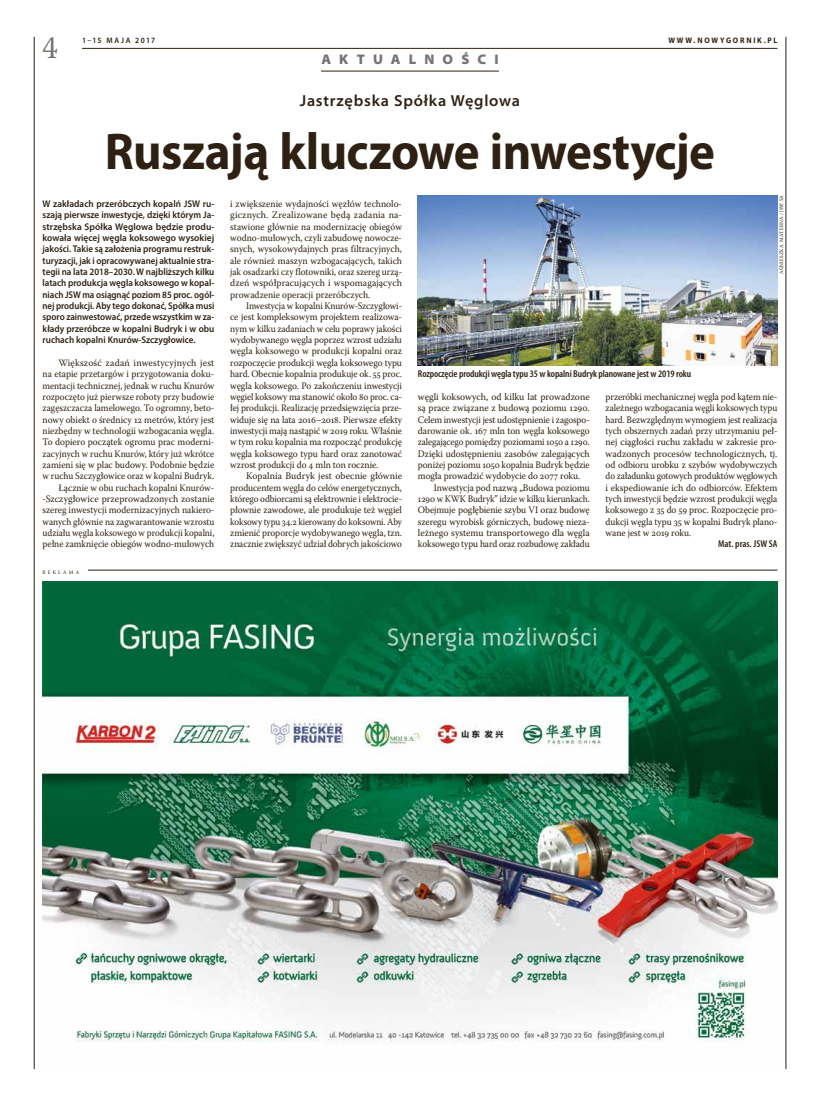
<style>
.page{position:relative;width:820px;height:1106px;background:#fff}
.page>*{position:absolute;margin:0;border:0;box-sizing:border-box;transform-origin:0 0}
.t1{font:700 52px "Myriad Pro";letter-spacing:-.015em;color:#2e2113;scale:.94 1}
.t2{font:32px "Warnock Pro";color:#787370;scale:.94 1}
.t3{font:600 semi-expanded 16px "Myriad Pro";letter-spacing:.05em;color:#2e2113;scale:.94 1}
.t4{font:900 semi-expanded 14px "Myriad Pro";letter-spacing:.61em;color:#787370;scale:.94 1}
.t5{font:9.9px/11.3px "Warnock Pro";letter-spacing:-.005em;color:#2e2113;text-align:justify;scale:.93 1}
.t6{font:9.9px/11.3px "Warnock Pro";letter-spacing:-.005em;color:#2e2113;text-align:right}
.t7{font:9.9px/11.3px "Warnock Pro";letter-spacing:-.005em;color:#2e2113;text-align:justify;scale:.95 1}
.t8{font:9.9px "Warnock Pro";letter-spacing:-.005em;color:#2e2113;scale:.94 1}
.t9{font:600 condensed 9.9px "Myriad Pro";letter-spacing:-.01em;color:#2e2113;scale:1.04 1}
.t10{font:9.9px "Warnock Pro";letter-spacing:-.005em;color:#2e2113;scale:.92 1}
.t11{font:9.9px "Warnock Pro";letter-spacing:-.005em;color:#2e2113;scale:.96 1}
.t12{font:600 9.7px/11.3px "Myriad Pro";color:#2e2113;text-align:justify;scale:.95 1}
.t13{font:700 8px "Myriad Pro";letter-spacing:.235em;color:#2e2113;scale:.94 1}
.t14{font:600 8px "Myriad Pro";letter-spacing:.205em;color:#2e2113;scale:.94 1}
.t15{font:5.3px "Warnock Pro";letter-spacing:.03em;color:#2e2113;scale:.94 1}
.t16{font:5.3px "Warnock Pro";letter-spacing:.43em;color:#2e2113;scale:.94 1}
</style>
<div class="page">
<hr style="left:321px;top:71px;width:178px;height:1px;background:#2e2113">
<hr style="left:82px;top:48px;width:695px;height:1px;background:#2e2113">
<hr style="left:34px;top:37px;width:1px;height:1032px;background:#2e2113">
<hr style="left:785px;top:37px;width:1px;height:1032px;background:#2e2113">
<hr style="left:88px;top:570px;width:689px;height:1px;background:#2e2113">
<img style="left:43px;top:581px;width:734px;height:461px">
<img style="left:418px;top:196px;width:359px;height:170px">
<h2 class="t2" style="left:43px;top:28px;width:18px">4</h2>
<p class="t13" style="left:668px;top:35px;width:117px">WWW.NOWYGORNIK.PL</p>
<p class="t14" style="left:82px;top:35px;width:79px">1–15 MAJA 2017</p>
<h3 class="t4" style="left:321px;top:51px;width:190px">AKTUALNOŚCI</h3>
<h3 class="t3" style="left:300px;top:91px;width:236px">Jastrzębska Spółka Węglowa</h3>
<h1 class="t1" style="left:105px;top:117px;width:650px">Ruszają kluczowe inwestycje</h1>
<p class="t12" style="left:43px;top:198px;width:182px">W zakładach przeróbczych kopalń JSW ru&shy;szają pierwsze inwestycje, dzięki którym Ja&shy;strzębska Spółka Węglowa będzie produ&shy;kowała więcej węgla koksowego wysokiej jakości. Takie są założenia programu restruk&shy;turyzacji, jak i opracowywanej aktualnie stra&shy;tegii na lata 2018–2030. W najbliższych kilku latach produkcja węgla koksowego w kopal&shy;niach JSW ma osiągnąć poziom 85 proc. ogól&shy;nej produkcji. Aby tego dokonać, Spółka musi sporo zainwestować, przede wszystkim w za&shy;kłady przeróbcze w kopalni Budryk i w obu ruchach kopalni Knurów-Szczygłowice.</p>
<p class="t6" style="left:43px;top:357px;width:173px">Większość zadań inwestycyjnych jest<br>na etapie przetargów i przygotowania doku&shy;mentacji technicznej, jednak w ruchu Knurów rozpoczęto już pierwsze roboty przy budowie zagęszczacza lamelowego. To ogromny, beto&shy;nowy obiekt o średnicy 12 metrów, który jest niezbędny w technologii wzbogacania węgla.<br>To dopiero początek ogromu prac moderni&shy;zacyjnych w ruchu Knurów, który już wkrótce zamieni się w plac budowy. Podobnie będzie w ruchu Szczygłowice oraz w kopalni Budryk.<br>Łącznie w obu ruchach kopalni Knurów--Szczygłowice przeprowadzonych zostanie szereg inwestycji modernizacyjnych nakiero&shy;wanych głównie na zagwarantowanie wzrostu udziału węgla koksowego w produkcji kopalni, pełne zamknięcie obiegów wodno-mułowych</p>
<p class="t16" style="left:43px;top:568px;width:40px">REKLAMA</p>
<p class="t7" style="left:230px;top:198px;width:182px">i zwiększenie wydajności węzłów technolo&shy;gicznych. Zrealizowane będą zadania na&shy;stawione głównie na modernizację obiegów wodno-mułowych, czyli zabudowę nowocze&shy;snych, wysokowydajnych pras filtracyjnych, ale również maszyn wzbogacających, takich jak osadzarki czy flotowniki, oraz szereg urzą&shy;dzeń współpracujących i wspomagających prowadzenie operacji przeróbczych.</p>
<p class="t5" style="left:230px;top:300px;width:186px;text-indent:16px">Inwestycja w kopalni Knurów-Szczygłowi&shy;ce jest kompleksowym projektem realizowa&shy;nym w kilku zadaniach w celu poprawy jakości wydobywanego węgla poprzez wzrost udziału węgla koksowego w produkcji kopalni oraz rozpoczęcie produkcji węgla koksowego typu hard. Obecnie kopalnia produkuje ok. 55 proc. węgla koksowego. Po zakończeniu inwestycji węgiel koksowy ma stanowić około 80 proc. ca&shy;łej produkcji. Realizację przedsięwzięcia prze&shy;widuje się na lata 2016–2018. Pierwsze efekty inwestycji mają nastąpić w 2019 roku. Właśnie w tym roku kopalnia ma rozpocząć produkcję węgla koksowego typu hard oraz zanotować wzrost produkcji do 4 mln ton rocznie.</p>
<p class="t6" style="left:230px;top:470px;width:173px;text-align:justify;text-indent:16px">Kopalnia Budryk jest obecnie głównie producentem węgla do celów energetycznych, którego odbiorcami są elektrownie i elektrocie&shy;płownie zawodowe, ale produkuje też węgiel koksowy typu 34.2 kierowany do koksowni. Aby zmienić proporcje wydobywanego węgla, tzn. znacznie zwiększyć udział dobrych jakościowo</p>
<p class="t9" style="left:418px;top:368px;width:264px">Rozpoczęcie produkcji węgla typu 35 wkopalni Budryk planowane jest w2019 roku</p>
<p class="t15" style="left:777px;top:274px;width:85px;rotate:-90deg">AGNIESZKA MATERNA / JSW SA</p>
<p class="t6" style="left:418px;top:391px;width:173px">węgli koksowych, od kilku lat prowadzone</p>
<p class="t7" style="left:418px;top:402px;width:182px">są prace związane z budową poziomu 1290.</p>
<p class="t5" style="left:418px;top:413px;width:186px">Celem inwestycji jest udostępnienie i zagospo-</p>
<p class="t8" style="left:418px;top:424px;width:184px">darowanie ok. 167 mln ton węgla koksowego</p>
<p class="t10" style="left:418px;top:436px;width:188px">zalegającego pomiędzy poziomami 1050 a 1290.</p>
<p class="t11" style="left:418px;top:447px;width:180px">Dzięki udostępnieniu zasobów zalegających</p>
<p class="t5" style="left:418px;top:459px;width:186px">poniżej poziomu 1050 kopalnia Budryk będzie</p>
<p class="t8" style="left:418px;top:470px;width:174px">mogła prowadzić wydobycie do 2077 roku.</p>
<p class="t8" style="left:433px;top:481px;width:167px">Inwestycja pod nazwą „Budowa poziomu</p>
<p class="t10" style="left:418px;top:493px;width:188px">1290 w KWK Budryk” idzie w kilku kierunkach.</p>
<p class="t8" style="left:418px;top:504px;width:184px">Obejmuje pogłębienie szybu VI oraz budowę</p>
<p class="t8" style="left:418px;top:515px;width:184px">szeregu wyrobisk górniczych, budowę nieza-</p>
<p class="t6" style="left:418px;top:527px;width:173px">leżnego systemu transportowego dla węgla</p>
<p class="t5" style="left:418px;top:538px;width:186px">koksowego typu hard oraz rozbudowę zakładu</p>
<p class="t5" style="left:605px;top:391px;width:186px">przeróbki mechanicznej węgla pod kątem nie&shy;zależnego wzbogacania węgli koksowych typu hard. Bezwzględnym wymogiem jest realizacja tych obszernych zadań przy utrzymaniu peł&shy;nej ciągłości ruchu zakładu w zakresie pro&shy;wadzonych procesów technologicznych, tj. od odbioru urobku z szybów wydobywczych do załadunku gotowych produktów węglowych i ekspediowanie ich do odbiorców. Efektem tych inwestycji będzie wzrost produkcji węgla koksowego z 35 do 59 proc. Rozpoczęcie pro&shy;dukcji węgla typu 35 w kopalni Budryk plano&shy;wane jest w 2019 roku.</p>
<p class="t9" style="left:718px;top:538px;width:58px">Mat. pras. JSW SA</p>
</div>
